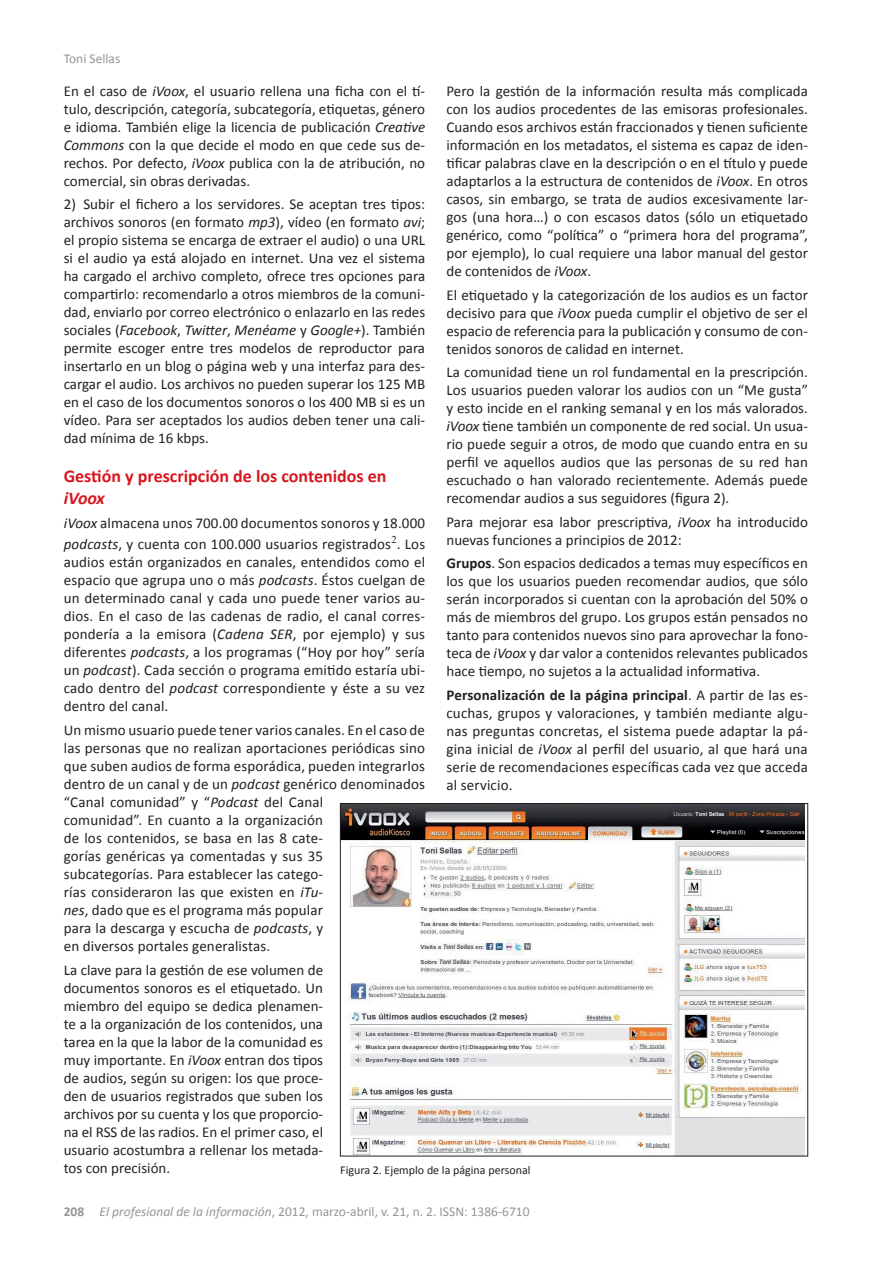
<style>
.page{position:relative;width:893px;height:1263px;background:#fff}
.page>*{position:absolute;margin:0;border:0;box-sizing:border-box;transform-origin:0 0}
.t1{font:700 18px "Calibri";color:#d7171f}
.t2{font:italic 700 18px "Calibri";letter-spacing:-.01em;color:#d7171f}
.t3{font:15px/18px "Calibri";color:#231f20;text-align:justify}
.t4{font:13.5px "Calibri";color:#939598}
.t5{font:12px "Calibri";color:#231f20}
.s1{font-style:italic}
.s2{font-weight:700}
</style>
<div class="page">
<img style="left:342px;top:805px;width:463px;height:349px">
<p class="t4" style="left:64px;top:50px;width:58px">Toni Sellas</p>
<p class="t3" style="left:64px;top:82px;width:363px">En el caso de <span class="s1">iVoox</span>, el usuario rellena una ficha con el tí&shy;tulo, descripción, categoría, subcategoría, etiquetas, género e idioma. También elige la licencia de publicación <span class="s1">Creative Commons</span> con la que decide el modo en que cede sus de&shy;rechos. Por defecto, <span class="s1">iVoox</span> publica con la de atribución, no comercial, sin obras derivadas.</p>
<p class="t3" style="left:64px;top:195px;width:363px">2) Subir el fichero a los servidores. Se aceptan tres tipos: archivos sonoros (en formato <span class="s1">mp3</span>), vídeo (en formato <span class="s1">avi</span>; el propio sistema se encarga de extraer el audio) o una URL si el audio ya está alojado en internet. Una vez el sistema ha cargado el archivo completo, ofrece tres opciones para compartirlo: recomendarlo a otros miembros de la comuni&shy;dad, enviarlo por correo electrónico o enlazarlo en las redes sociales (<span class="s1">Facebook</span>, <span class="s1">Twitter</span>, <span class="s1">Menéame</span> y <span class="s1">Google+</span>). También permite escoger entre tres modelos de reproductor para insertarlo en un blog o página web y una interfaz para des&shy;cargar el audio. Los archivos no pueden superar los 125 MB en el caso de los documentos sonoros o los 400 MB si es un vídeo. Para ser aceptados los audios deben tener una cali&shy;dad mínima de 16 kbps.</p>
<p class="t1" style="left:64px;top:465px;width:324px">Gestión y prescripción de los contenidos en</p>
<p class="t2" style="left:64px;top:486px;width:43px">iVoox</p>
<p class="t3" style="left:64px;top:512px;width:363px;line-height:21.6px"><span class="s1">iVoox</span> almacena unos 700.00 documentos sonoros y 18.000 <span class="s1">podcasts</span>, y cuenta con 100.000 usuarios registrados<sup>2</sup>. Los</p>
<p class="t3" style="left:64px;top:553px;width:363px">audios están organizados en canales, entendidos como el espacio que agrupa uno o más <span class="s1">podcasts</span>. Éstos cuelgan de un determinado canal y cada uno puede tener varios au&shy;dios. En el caso de las cadenas de radio, el canal corres&shy;pondería a la emisora (<span class="s1">Cadena SER</span>, por ejemplo) y sus diferentes <span class="s1">podcasts</span>, a los programas (“Hoy por hoy” sería un <span class="s1">podcast</span>). Cada sección o programa emitido estaría ubi&shy;cado dentro del <span class="s1">podcast</span> correspondiente y éste a su vez dentro del canal.</p>
<p class="t3" style="left:64px;top:721px;width:363px;text-align:left">Un mismo usuario puede tener varios canales. En el caso de las personas que no realizan aportaciones periódicas sino que suben audios de forma esporádica, pueden integrarlos dentro de un canal y de un <span class="s1">podcast</span> genérico denominados “Canal comunidad” y “<span class="s1">Podcast</span> del Canal<br>comunidad”. En cuanto a la organización<br>de los contenidos, se basa en las 8 cate-<br>gorías genéricas ya comentadas y sus 35<br>subcategorías. Para establecer las catego-<br>rías consideraron las que existen en <span class="s1">iTu-<br>nes</span>, dado que es el programa más popular<br>para la descarga y escucha de <span class="s1">podcasts</span>, y<br>en diversos portales generalistas.</p>
<p class="t3" style="left:64px;top:961px;width:261px">La clave para la gestión de ese volumen de documentos sonoros es el etiquetado. Un miembro del equipo se dedica plenamen&shy;te a la organización de los contenidos, una tarea en la que la labor de la comunidad es muy importante. En <span class="s1">iVoox</span> entran dos tipos de audios, según su origen: los que proce&shy;den de usuarios registrados que suben los archivos por su cuenta y los que proporcio&shy;na el RSS de las radios. En el primer caso, el usuario acostumbra a rellenar los metada&shy;tos con precisión.</p>
<p class="t3" style="left:446px;top:82px;width:363px">Pero la gestión de la información resulta más complicada con los audios procedentes de las emisoras profesionales.<br>Cuando esos archivos están fraccionados y tienen suficiente información en los metadatos, el sistema es capaz de iden&shy;tificar palabras clave en la descripción o en el título y puede adaptarlos a la estructura de contenidos de <span class="s1">iVoox</span>. En otros casos, sin embargo, se trata de audios excesivamente lar&shy;gos (una hora…) o con escasos datos (sólo un etiquetado genérico, como “política” o “primera hora del programa”, por ejemplo), lo cual requiere una labor manual del gestor de contenidos de <span class="s1">iVoox</span>.</p>
<p class="t3" style="left:446px;top:286px;width:363px">El etiquetado y la categorización de los audios es un factor decisivo para que <span class="s1">iVoox</span> pueda cumplir el objetivo de ser el espacio de referencia para la publicación y consumo de con&shy;tenidos sonoros de calidad en internet.</p>
<p class="t3" style="left:446px;top:363px;width:363px">La comunidad tiene un rol fundamental en la prescripción.<br>Los usuarios pueden valorar los audios con un “Me gusta” y esto incide en el ranking semanal y en los más valorados. <span class="s1">iVoox</span> tiene también un componente de red social. Un usua&shy;rio puede seguir a otros, de modo que cuando entra en su perfil ve aquellos audios que las personas de su red han escuchado o han valorado recientemente. Además puede recomendar audios a sus seguidores (figura 2).</p>
<p class="t3" style="left:446px;top:513px;width:363px">Para mejorar esa labor prescriptiva, <span class="s1">iVoox</span> ha introducido nuevas funciones a principios de 2012:</p>
<p class="t3" style="left:446px;top:554px;width:363px"><span class="s2">Grupos</span>. Son espacios dedicados a temas muy específicos en los que los usuarios pueden recomendar audios, que sólo serán incorporados si cuentan con la aprobación del 50% o más de miembros del grupo. Los grupos están pensados no tanto para contenidos nuevos sino para aprovechar la fono&shy;teca de <span class="s1">iVoox</span> y dar valor a contenidos relevantes publicados hace tiempo, no sujetos a la actualidad informativa.</p>
<p class="t3" style="left:446px;top:686px;width:363px"><span class="s2">Personalización de la página principal</span>. A partir de las es&shy;cuchas, grupos y valoraciones, y también mediante algu&shy;nas preguntas concretas, el sistema puede adaptar la pá&shy;gina inicial de <span class="s1">iVoox</span> al perfil del usuario, al que hará una serie de recomendaciones específicas cada vez que acceda al servicio.</p>
<p class="t5" style="left:340px;top:1162px;width:192px">Figura 2. Ejemplo de la página personal</p>
<p class="t4" style="left:64px;top:1203px;width:467px"><span class="s2">208</span> <span class="s1">El profesional de la información</span>, 2012, marzo-abril, v. 21, n. 2. ISSN: 1386-6710</p>
</div>
